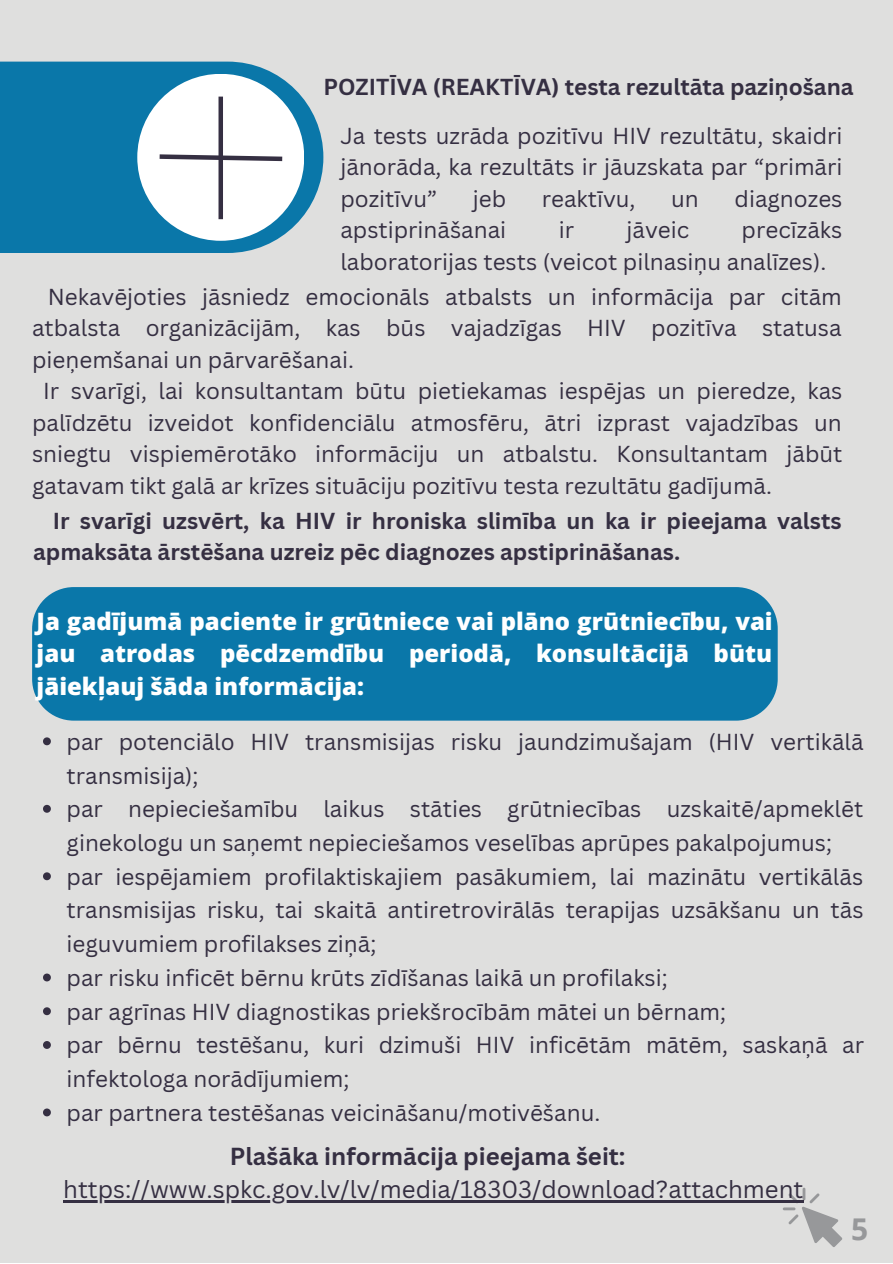
<style>
.page{position:relative;width:893px;height:1264px;background:#fff}
.page>*{position:absolute;margin:0;border:0;box-sizing:border-box;transform-origin:0 0}
.t1{font:700 30px "Open Sans";color:#97989a}
.t2{font:800 24px/32.5px "Open Sans";color:#fff;text-align:justify}
.t3{font:24px "Canva Sans";color:#352f42}
.t4{font:700 24px "Canva Sans";color:#352f42}
.t5{font:22.5px/31.5px "Canva Sans";color:#352f42;text-align:justify}
.t6{font:700 22.5px/31.5px "Canva Sans";color:#352f42}
</style>
<div class="page">
<div style="left:0;top:0;width:892px;height:1262px;background:#dfdfde"></div>
<div style="left:0;top:62px;width:323px;height:191px;background:#0a77a9"></div>
<div style="left:137px;top:74px;width:167px;height:167px;background:#fff;border-radius:50%"></div>
<svg style="left:159px;top:154px;width:124px;height:8px"></svg>
<div style="left:218px;top:97px;width:5px;height:122px;background:#352f42"></div>
<div style="left:32px;top:587px;width:745px;height:133px;background:#0a77a9"></div>
<svg style="left:782px;top:1187px;width:60px;height:60px"></svg>
<svg style="left:43px;top:737px;width:8px;height:8px"></svg>
<svg style="left:43px;top:804px;width:8px;height:8px"></svg>
<svg style="left:43px;top:872px;width:8px;height:8px"></svg>
<svg style="left:43px;top:973px;width:8px;height:8px"></svg>
<svg style="left:43px;top:1007px;width:8px;height:8px"></svg>
<svg style="left:43px;top:1041px;width:8px;height:7px"></svg>
<svg style="left:43px;top:1108px;width:8px;height:8px"></svg>
<hr style="left:63px;top:1200px;width:740px;height:2px;background:#352f42">
<p class="t6" style="left:323px;top:71px;width:531px">POZITĪVA (REAKTĪVA) testa rezultāta paziņošana</p>
<p class="t5" style="left:340px;top:119px;width:503px">Ja tests uzrāda pozitīvu HIV rezultātu, skaidri jānorāda, ka rezultāts ir jāuzskata par “primāri pozitīvu”</p>
<p class="t5" style="left:472px;top:182px;width:35px">jeb</p>
<p class="t5" style="left:541px;top:182px;width:95px">reaktīvu,</p>
<p class="t5" style="left:671px;top:182px;width:29px">un</p>
<p class="t5" style="left:734px;top:182px;width:109px">diagnozes</p>
<p class="t5" style="left:340px;top:214px;width:167px">apstiprināšanai</p>
<p class="t5" style="left:558px;top:214px;width:17px">ir</p>
<p class="t5" style="left:626px;top:214px;width:64px">jāveic</p>
<p class="t5" style="left:340px;top:214px;width:503px;text-indent:401px">precīzāks laboratorijas tests (veicot pilnasiņu analīzes).</p>
<p class="t5" style="left:32px;top:280px;width:811px;text-indent:16px">Nekavējoties jāsniedz emocionāls atbalsts un informācija par citām atbalsta organizācijām, kas būs vajadzīgas HIV pozitīva statusa pieņemšanai un pārvarēšanai.</p>
<p class="t5" style="left:32px;top:375px;width:811px;text-indent:11px">Ir svarīgi, lai konsultantam būtu pietiekamas iespējas un pieredze, kas palīdzētu izveidot konfidenciālu atmosfēru, ātri izprast vajadzības un sniegtu vispiemērotāko informāciju un atbalstu. Konsultantam jābūt gatavam tikt galā ar krīzes situāciju pozitīvu testa rezultātu gadījumā.</p>
<p class="t6" style="left:33px;top:504px;width:810px;text-indent:20px">Ir svarīgi uzsvērt, ka HIV ir hroniska slimība un ka ir pieejama valsts apmaksāta ārstēšana uzreiz pēc diagnozes apstiprināšanas.</p>
<p class="t2" style="left:37px;top:604px;width:737px">Ja gadījumā paciente ir grūtniece vai plāno grūtniecību, vai jau atrodas pēcdzemdību periodā, konsultācijā būtu jāiekļauj šāda informācija:</p>
<p class="t5" style="left:67px;top:724px;width:798px;line-height:33.8px">par potenciālo HIV transmisijas risku jaundzimušajam (HIV vertikālā transmisija);</p>
<p class="t5" style="left:67px;top:791px;width:798px;line-height:33.8px">par nepieciešamību laikus stāties grūtniecības uzskaitē/apmeklēt ginekologu un saņemt nepieciešamos veselības aprūpes pakalpojumus;</p>
<p class="t5" style="left:67px;top:859px;width:798px;line-height:33.8px">par iespējamiem profilaktiskajiem pasākumiem, lai mazinātu vertikālās transmisijas risku, tai skaitā antiretrovirālās terapijas uzsākšanu un tās ieguvumiem profilakses ziņā;</p>
<p class="t5" style="left:67px;top:961px;width:602px">par risku inficēt bērnu krūts zīdīšanas laikā un profilaksi;</p>
<p class="t5" style="left:67px;top:995px;width:661px">par agrīnas HIV diagnostikas priekšrocībām mātei un bērnam;</p>
<p class="t5" style="left:67px;top:1027px;width:799px;line-height:33.8px">par bērnu testēšanu, kuri dzimuši HIV inficētām mātēm, saskaņā ar infektologa norādījumiem;</p>
<p class="t5" style="left:67px;top:1096px;width:535px">par partnera testēšanas veicināšanu/motivēšanu.</p>
<p class="t4" style="left:230px;top:1139px;width:397px">Plašāka informācija pieejama šeit:</p>
<p class="t3" style="left:63px;top:1172px;width:741px">https://www.spkc.gov.lv/lv/media/18303/download?attachment</p>
<p class="t1" style="left:851px;top:1207px;width:19px">5</p>
</div>
